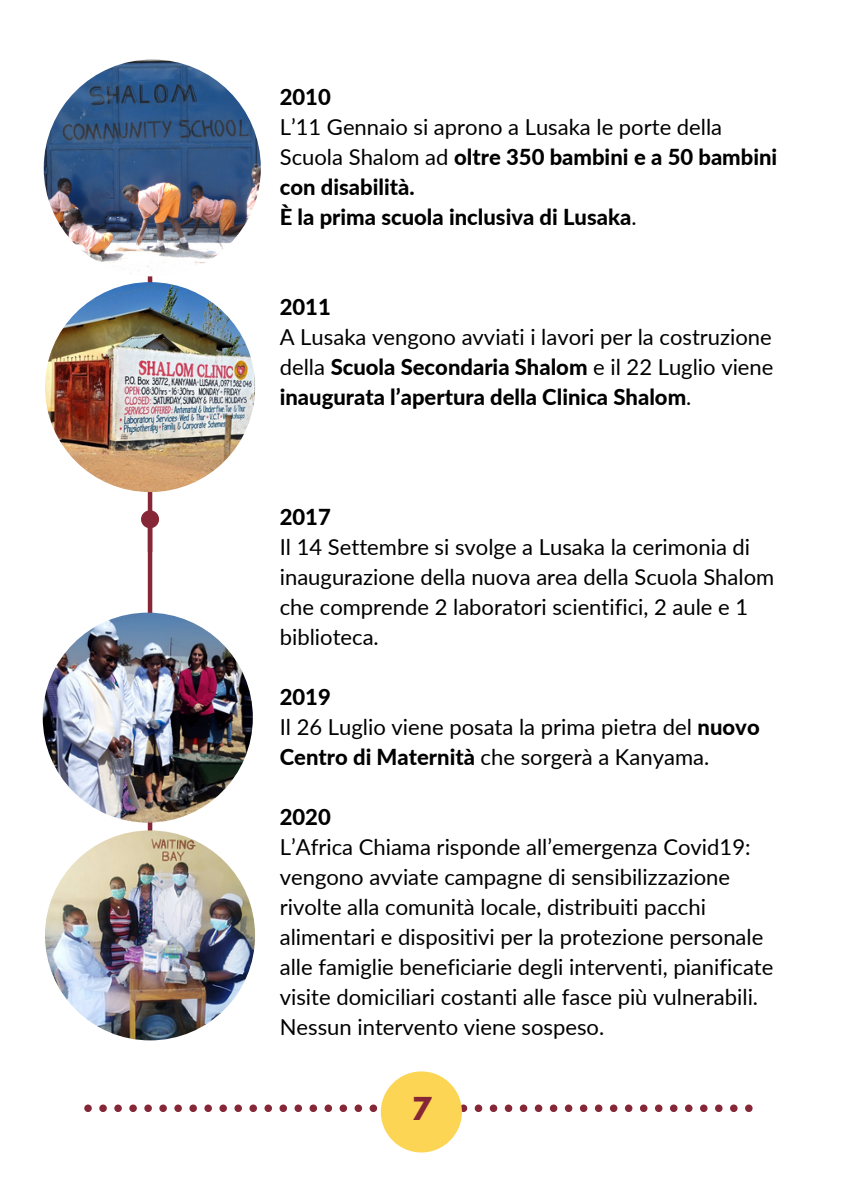
<style>
.page{position:relative;width:842px;height:1191px;background:#fff}
.page>*{position:absolute;margin:0;border:0;box-sizing:border-box;transform-origin:0 0}
.t1{font:700 28px "League Spartan";color:#852736}
.t2{font:22px/30px "Lato";color:#000}
.t3{font:800 22px/30px "Lato";color:#000}
.s1{font-weight:400}
.s2{font-weight:800}
</style>
<div class="page">
<svg style="left:84px;top:1105px;width:668px;height:7px"></svg>
<div style="left:381px;top:1071px;width:81px;height:81px;background:#fdd554;border-radius:50%"></div>
<hr style="left:148px;top:132px;width:4px;height:903px;background:#852736">
<img style="left:45px;top:282px;width:210px;height:210px;border-radius:50%">
<img style="left:43px;top:613px;width:210px;height:210px;border-radius:50%">
<img style="left:45px;top:830px;width:210px;height:210px;border-radius:50%">
<svg style="left:141px;top:507px;width:19px;height:25px"></svg>
<img style="left:44px;top:59px;width:217px;height:217px;border-radius:50%">
<p class="t3" style="left:280px;top:81px;width:53px">2010</p>
<p class="t3" style="left:280px;top:111px;width:499px"><span class="s1">L’11 Gennaio si aprono a Lusaka le porte della Scuola Shalom ad</span> oltre 350 bambini e a 50 bambini con disabilità.<br>È la prima scuola inclusiva di Lusaka<span class="s1">.</span></p>
<p class="t3" style="left:280px;top:291px;width:53px">2011</p>
<p class="t2" style="left:280px;top:321px;width:495px;text-align:justify">A Lusaka vengono avviati i lavori per la costruzione della <span class="s2">Scuola Secondaria Shalom</span> e il 22 Luglio viene <span class="s2">inaugurata l’apertura della Clinica Shalom</span>.</p>
<p class="t3" style="left:280px;top:501px;width:53px">2017</p>
<p class="t2" style="left:280px;top:531px;width:496px">Il 14 Settembre si svolge a Lusaka la cerimonia di inaugurazione della nuova area della Scuola Shalom che comprende 2 laboratori scientifici, 2 aule e 1 biblioteca.</p>
<p class="t2" style="left:280px;top:681px;width:481px"><span class="s2">2019<br></span>Il 26 Luglio viene posata la prima pietra del <span class="s2">nuovo<br>Centro di Maternità</span> che sorgerà a Kanyama.</p>
<p class="t3" style="left:280px;top:801px;width:53px">2020</p>
<p class="t2" style="left:280px;top:831px;width:495px">L’Africa Chiama risponde all’emergenza Covid19: vengono avviate campagne di sensibilizzazione rivolte alla comunità locale, distribuiti pacchi alimentari e dispositivi per la protezione personale alle famiglie beneficiarie degli interventi, pianificate visite domiciliari costanti alle fasce più vulnerabili.<br>Nessun intervento viene sospeso.</p>
<p class="t1" style="left:412px;top:1094px;width:21px">7</p>
</div>
